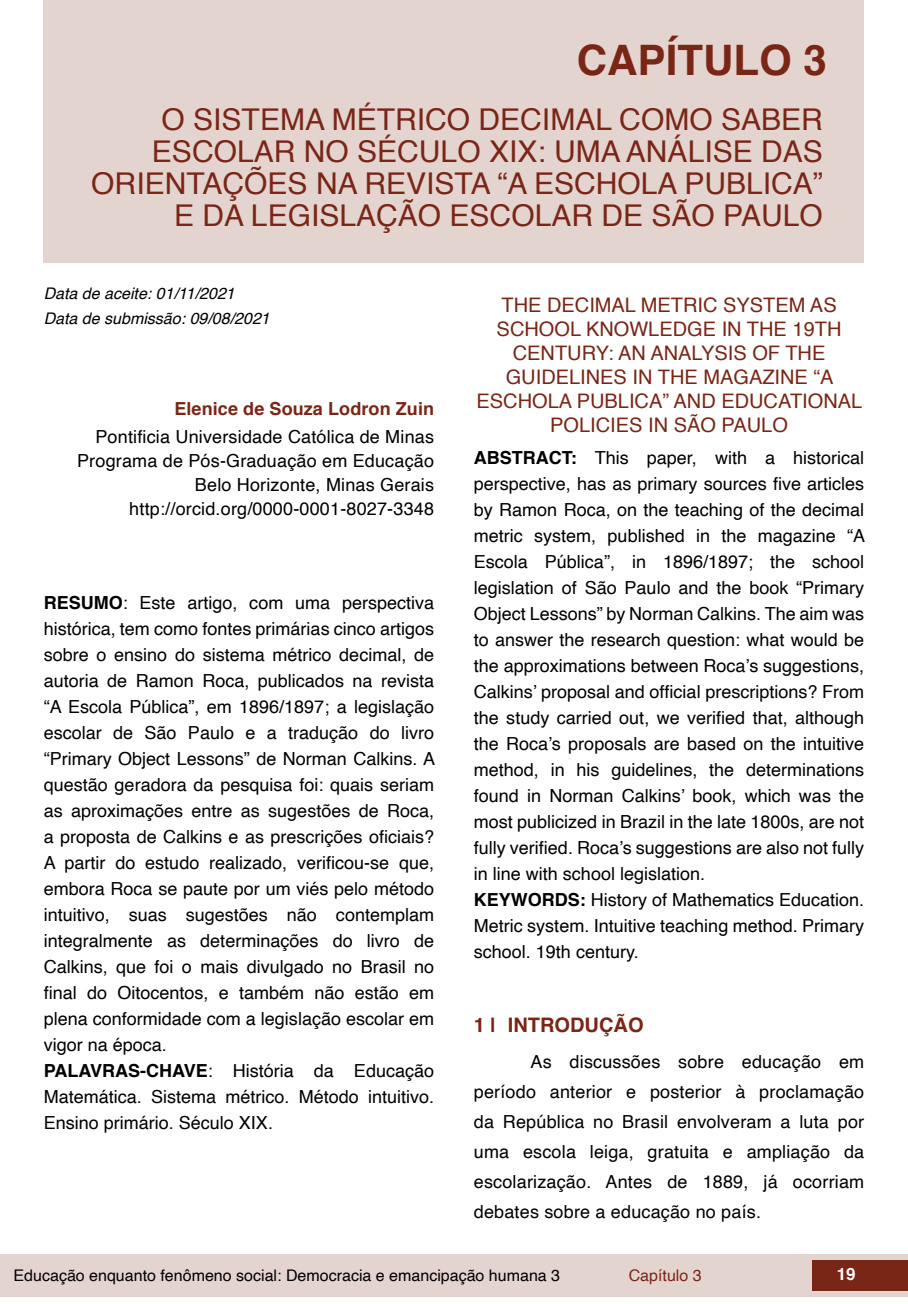
<style>
.page{position:relative;width:908px;height:1304px;background:#fff}
.page>*{position:absolute;margin:0;border:0;box-sizing:border-box;transform-origin:0 0}
.t1{font:700 42px "Helvetica";color:#7a2616}
.t2{font:30px/32px "Helvetica";color:#7a2616;text-align:right}
.t3{font:20px/24px "Helvetica";color:#7a2616;text-align:center}
.t4{font:700 20px "Helvetica";color:#7a2616}
.t5{font:18px/26px "Helvetica";color:#000}
.t6{font:700 18px "Helvetica";letter-spacing:.005em;color:#7a2616}
.t7{font:700 16.8px "Helvetica";color:#fff}
.t8{font:16px "Helvetica";color:#000}
.t9{font:italic 16px "Helvetica";color:#000}
.t10{font:16px "Helvetica";color:#7a2616}
.s1{font-weight:700}
</style>
<div class="page">
<div style="left:0;top:1254px;width:906px;height:43px;background:#e4d4d0"></div>
<div style="left:812px;top:1261px;width:95px;height:30px;background:#7a2616"></div>
<div style="left:44px;top:0;width:819px;height:263px;background:#e4d4d0"></div>
<h1 class="t1" style="left:576px;top:26px;width:251px">CAPÍTULO 3</h1>
<h2 class="t2" style="left:91px;top:104px;width:732px">O SISTEMA MÉTRICO DECIMAL COMO SABER ESCOLAR NO SÉCULO XIX: UMA ANÁLISE DAS ORIENTAÇÕES NA REVISTA “A ESCHOLA PUBLICA” E DA LEGISLAÇÃO ESCOLAR DE SÃO PAULO</h2>
<p class="t9" style="left:44px;top:280px;width:192px">Data de aceite: 01/11/2021</p>
<p class="t9" style="left:44px;top:306px;width:227px">Data de submissão: 09/08/2021</p>
<p class="t6" style="left:174px;top:395px;width:261px">Elenice de Souza Lodron Zuin</p>
<p class="t5" style="left:77px;top:425px;width:358px;line-height:24px;text-align:right">Pontificia Universidade Católica de Minas Programa de Pós-Graduação em Educação Belo Horizonte, Minas Gerais http://orcid.org/0000-0001-8027-3348</p>
<p class="t5" style="left:44px;top:590px;width:393px"><span class="s1">RESUMO</span>: Este artigo, com uma perspectiva histórica, tem como fontes primárias cinco artigos sobre o ensino do sistema métrico decimal, de autoria de Ramon Roca, publicados na revista “A Escola Pública”, em 1896/1897; a legislação escolar de São Paulo e a tradução do livro “Primary Object Lessons” de Norman Calkins. A questão geradora da pesquisa foi: quais seriam as aproximações entre as sugestões de Roca, a proposta de Calkins e as prescrições oficiais?<br>A partir do estudo realizado, verificou-se que, embora Roca se paute por um viés pelo método intuitivo, suas sugestões não contemplam integralmente as determinações do livro de Calkins, que foi o mais divulgado no Brasil no final do Oitocentos, e também não estão em plena conformidade com a legislação escolar em vigor na época.<br><span class="s1">PALAVRAS-CHAVE</span>: História da Educação Matemática. Sistema métrico. Método intuitivo.<br>Ensino primário. Século XIX.</p>
<p class="t3" style="left:476px;top:294px;width:387px">THE DECIMAL METRIC SYSTEM AS<br>SCHOOL KNOWLEDGE IN THE 19TH<br>CENTURY: AN ANALYSIS OF THE<br>GUIDELINES IN THE MAGAZINE “A<br>ESCHOLA PUBLICA” AND EDUCATIONAL<br>POLICIES IN SÃO PAULO</p>
<p class="t5" style="left:473px;top:445px;width:393px"><span class="s1">ABSTRACT:</span> This paper, with a historical perspective, has as primary sources five articles by Ramon Roca, on the teaching of the decimal metric system, published in the magazine “A Escola Pública”, in 1896/1897; the school legislation of São Paulo and the book “Primary Object Lessons” by Norman Calkins. The aim was to answer the research question: what would be the approximations between Roca’s suggestions, Calkins’ proposal and official prescriptions? From the study carried out, we verified that, although the Roca’s proposals are based on the intuitive method, in his guidelines, the determinations found in Norman Calkins’ book, which was the most publicized in Brazil in the late 1800s, are not fully verified. Roca’s suggestions are also not fully in line with school legislation.<br><span class="s1">KEYWORDS:</span> History of Mathematics Education.<br>Metric system. Intuitive teaching method. Primary school. 19th century.</p>
<p class="t4" style="left:473px;top:1009px;width:171px">1 | INTRODUÇÃO</p>
<p class="t5" style="left:473px;top:1047px;width:392px;line-height:30px;text-align:justify;text-indent:57px">As discussões sobre educação em período anterior e posterior à proclamação da República no Brasil envolveram a luta por uma escola leiga, gratuita e ampliação da escolarização. Antes de 1889, já ocorriam debates sobre a educação no país.</p>
<p class="t8" style="left:14px;top:1263px;width:548px">Educação enquanto fenômeno social: Democracia e emancipação humana 3</p>
<p class="t10" style="left:628px;top:1263px;width:74px">Capítulo 3</p>
<p class="t7" style="left:836px;top:1261px;width:20px">19</p>
</div>
